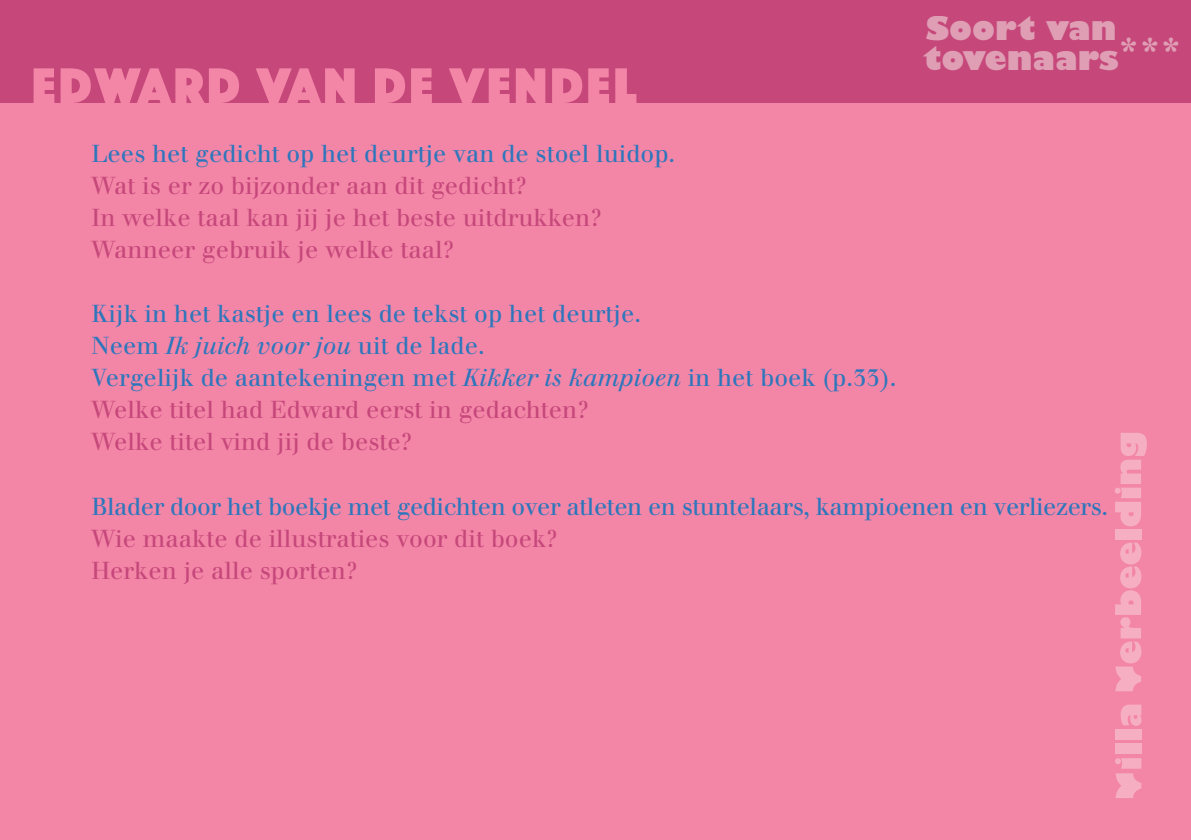
<style>
.page{position:relative;width:1191px;height:840px;background:#fff}
.page>*{position:absolute;margin:0;border:0;box-sizing:border-box;transform-origin:0 0}
.t1{font:52px "Phosphate Solid";letter-spacing:.06em;color:#f386a7}
.t2{font:800 32px/30px "Gill Sans Std";color:#df9eb4}
.t3{font:24px/32px "Walbaum LT";color:#2e76bc}
.t4{font:24px/32px "Walbaum LT";color:#c6487b}
.t5{font:24px "Walbaum LT";letter-spacing:-.02em;color:#2e76bc}
.s1{font-style:italic}
.s2{color:#c6487b}
.s3{font-family:"Walbaum LT";font-weight:400;font-size:44px}
</style>
<div class="page">
<div style="left:0;top:0;width:1191px;height:839px;background:#f386a7"></div>
<div style="left:0;top:0;width:1191px;height:102px;background:#c6487b"></div>
<div style="left:1115px;top:529px;width:26px;height:10px;background:#f6aec3"></div>
<svg style="left:1114px;top:433px;width:32px;height:93px"></svg>
<svg style="left:1115px;top:542px;width:26px;height:149px"></svg>
<svg style="left:1115px;top:758px;width:26px;height:39px"></svg>
<div style="left:1115px;top:743px;width:26px;height:10px;background:#f6aec3"></div>
<div style="left:1115px;top:728px;width:26px;height:11px;background:#f6aec3"></div>
<svg style="left:1120px;top:704px;width:21px;height:21px"></svg>
<h1 class="t1" style="left:32px;top:49px;width:606px">EDWARD VAN DE VENDEL</h1>
<p class="t3" style="left:92px;top:138px;width:585px">Lees het gedicht op het deurtje van de stoel luidop.</p>
<p class="t4" style="left:92px;top:170px;width:511px">Wat is er zo bijzonder aan dit gedicht?<br>In welke taal kan jij je het beste uitdrukken?<br>Wanneer gebruik je welke taal?</p>
<p class="t3" style="left:92px;top:298px;width:806px">Kijk in het kastje en lees de tekst op het deurtje.<br>Neem <span class="s1">Ik juich voor jou</span> uit de lade.<br>Vergelijk de aantekeningen met <span class="s1">Kikker is kampioen</span> in het boek (p.33).<br><span class="s2">Welke titel had Edward eerst in gedachten?<br>Welke titel vind jij de beste?</span></p>
<h2 class="t2" style="left:923px;top:14px;width:258px">Soort van tovenaars<span class="s3">***</span></h2>
<p class="t5" style="left:92px;top:491px;width:1018px">Blader door het boekje met gedichten over atleten en stuntelaars, kampioenen en verliezers.</p>
<p class="t4" style="left:92px;top:522px;width:467px">Wie maakte de illustraties voor dit boek?<br>Herken je alle sporten?</p>
</div>
